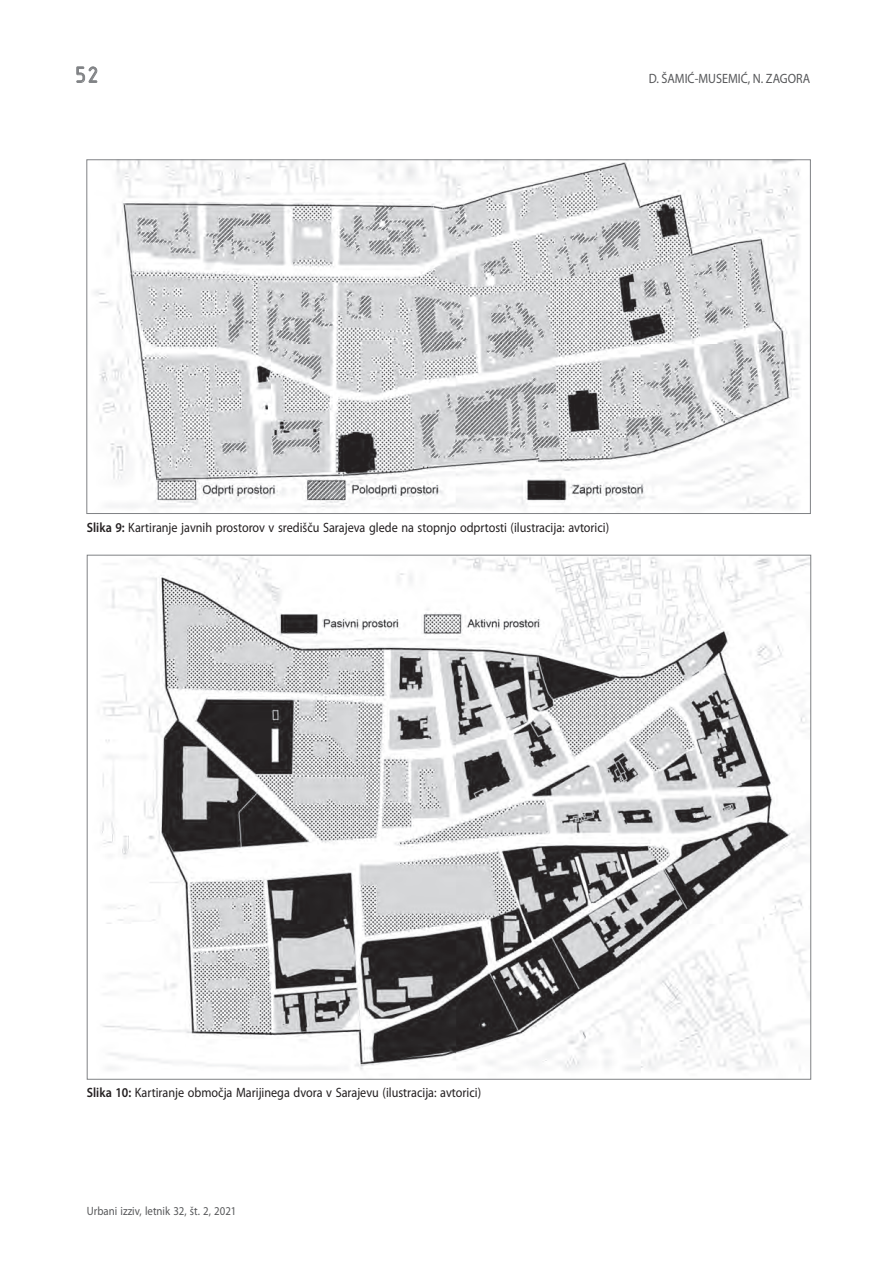
<style>
.page{position:relative;width:893px;height:1262px;background:#fff}
.page>*{position:absolute;margin:0;border:0;box-sizing:border-box;transform-origin:0 0}
.t1{font:24px "ISOCTEUR";color:#808285}
.t2{font:13.5px "Myriad Pro";color:#231f20;scale:.9 1}
.t3{font:13.5px "Myriad Pro";color:#57585a;scale:.9 1}
.t4{font:12px "Myriad Pro";color:#57585a;scale:.9 1}
.s1{font-weight:600}
</style>
<div class="page">
<svg style="left:76px;top:66px;width:22px;height:17px"></svg>
<img style="left:94px;top:161px;width:705px;height:348px">
<img style="left:101px;top:557px;width:707px;height:514px">
<h1 class="t1" style="left:72px;top:59px;width:31px">52</h1>
<p class="t3" style="left:648px;top:71px;width:181px">D. ŠAMIĆ-MUSEMIĆ, N. ZAGORA</p>
<p class="t2" style="left:87px;top:520px;width:581px"><span class="s1">Slika 9:</span> Kartiranje javnih prostorov v središču Sarajeva glede na stopnjo odprtosti (ilustracija: avtorici)</p>
<p class="t2" style="left:87px;top:1085px;width:439px"><span class="s1">Slika 10:</span> Kartiranje območja Marijinega dvora v Sarajevu (ilustracija: avtorici)</p>
<p class="t4" style="left:87px;top:1204px;width:168px">Urbani izziv, letnik 32, št. 2, 2021</p>
</div>
